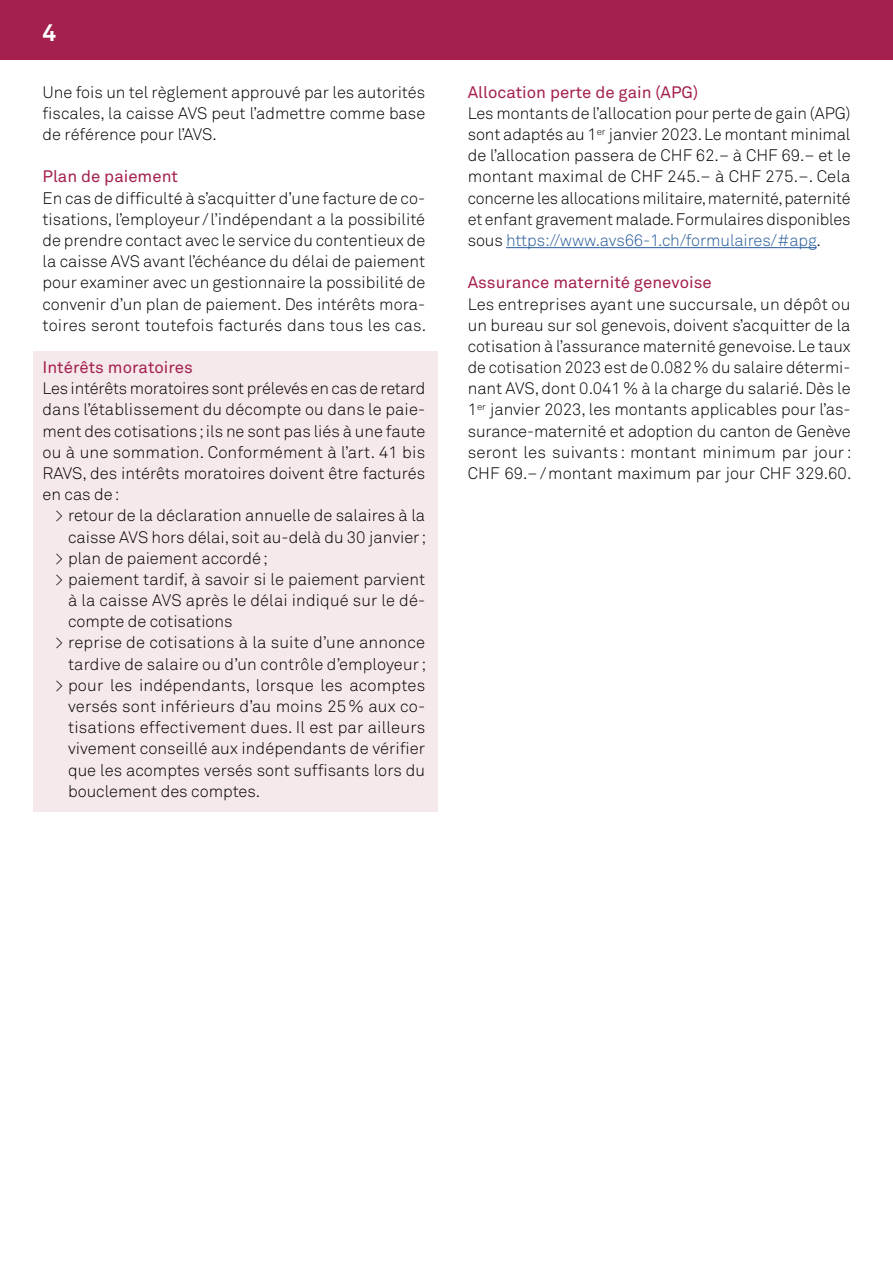
<style>
.page{position:relative;width:893px;height:1263px;background:#fff}
.page>*{position:absolute;margin:0;border:0;box-sizing:border-box;transform-origin:0 0}
.t1{font:700 24px "Akkurat";color:#fff}
.t2{font:300 16.5px/21.1px "Akkurat";color:#000;text-align:justify}
.t3{font:16.5px "Akkurat";color:#a4204e}
.s1{color:#275b9b}
</style>
<div class="page">
<div style="left:0;top:0;width:893px;height:60px;background:#a4204e"></div>
<div style="left:34px;top:352px;width:404px;height:460px;background:#f6e9eb"></div>
<hr style="left:506px;top:247px;width:310px;height:1px;background:#275b9b">
<h1 class="t1" style="left:43px;top:17px;width:15px">4</h1>
<p class="t2" style="left:43px;top:82px;width:384px">Une fois un tel règlement approuvé par les autorités fiscales, la caisse AVS peut l’admettre comme base de référence pour l’AVS.</p>
<p class="t3" style="left:43px;top:167px;width:137px">Plan de paiement</p>
<p class="t2" style="left:43px;top:188px;width:385px">En cas de difficulté à s’acquitter d’une facture de co&shy;tisations, l’employeur/l’indépendant a la possibilité de prendre contact avec le service du contentieux de la caisse AVS avant l’échéance du délai de paiement pour examiner avec un gestionnaire la possibilité de convenir d’un plan de paiement. Des intérêts mora&shy;toires seront toutefois facturés dans tous les cas.</p>
<p class="t3" style="left:43px;top:358px;width:152px">Intérêts moratoires</p>
<p class="t2" style="left:43px;top:378px;width:384px">Les intérêts moratoires sont prélevés en cas de retard dans l’établissement du décompte ou dans le paie&shy;ment des cotisations; ils ne sont pas liés à une faute ou à une sommation. Conformément à l’art. 41 bis RAVS, des intérêts moratoires doivent être facturés en cas de:</p>
<p class="t2" style="left:55px;top:505px;width:371px">&gt; retour de la déclaration annuelle de salaires à la</p>
<p class="t2" style="left:68px;top:527px;width:360px">caisse AVS hors délai, soit au-delà du 30 janvier;</p>
<p class="t2" style="left:55px;top:548px;width:214px">&gt; plan de paiement accordé;</p>
<p class="t2" style="left:55px;top:569px;width:371px">&gt; paiement tardif, à savoir si le paiement parvient</p>
<p class="t2" style="left:68px;top:590px;width:359px">à la caisse AVS après le délai indiqué sur le dé-</p>
<p class="t2" style="left:68px;top:611px;width:166px">compte de cotisations</p>
<p class="t2" style="left:55px;top:632px;width:371px">&gt; reprise de cotisations à la suite d’une annonce</p>
<p class="t2" style="left:68px;top:654px;width:360px">tardive de salaire ou d’un contrôle d’employeur;</p>
<p class="t2" style="left:55px;top:675px;width:371px">&gt; pour les indépendants, lorsque les acomptes</p>
<p class="t2" style="left:68px;top:696px;width:359px">versés sont inférieurs d’au moins 25% aux co-</p>
<p class="t2" style="left:68px;top:717px;width:359px">tisations effectivement dues. Il est par ailleurs</p>
<p class="t2" style="left:68px;top:738px;width:359px">vivement conseillé aux indépendants de vérifier</p>
<p class="t2" style="left:68px;top:759px;width:359px">que les acomptes versés sont suffisants lors du</p>
<p class="t2" style="left:68px;top:781px;width:194px">bouclement des comptes.</p>
<p class="t3" style="left:468px;top:82px;width:232px">Allocation perte de gain (APG)</p>
<p class="t2" style="left:468px;top:103px;width:384px">Les montants de l’allocation pour perte de gain (APG) sont adaptés au 1<sup>er</sup> janvier 2023. Le montant minimal de l’allocation passera de CHF 62.– à CHF 69.– et le montant maximal de CHF 245.– à CHF 275.–. Cela concerne les allocations militaire, maternité, paternité et enfant gravement malade. Formulaires disponibles sous <span class="s1">https://www.avs66-1.ch/formulaires/#apg</span>.</p>
<p class="t3" style="left:468px;top:273px;width:245px">Assurance maternité genevoise</p>
<p class="t2" style="left:468px;top:294px;width:385px">Les entreprises ayant une succursale, un dépôt ou un bureau sur sol genevois, doivent s’acquitter de la cotisation à l’assurance maternité genevoise. Le taux de cotisation 2023 est de 0.082% du salaire détermi&shy;nant AVS, dont 0.041% à la charge du salarié. Dès le 1<sup>er</sup> janvier 2023, les montants applicables pour l’as&shy;surance-maternité et adoption du canton de Genève seront les suivants : montant minimum par jour:<br>CHF 69.–/montant maximum par jour CHF 329.60.</p>
</div>
